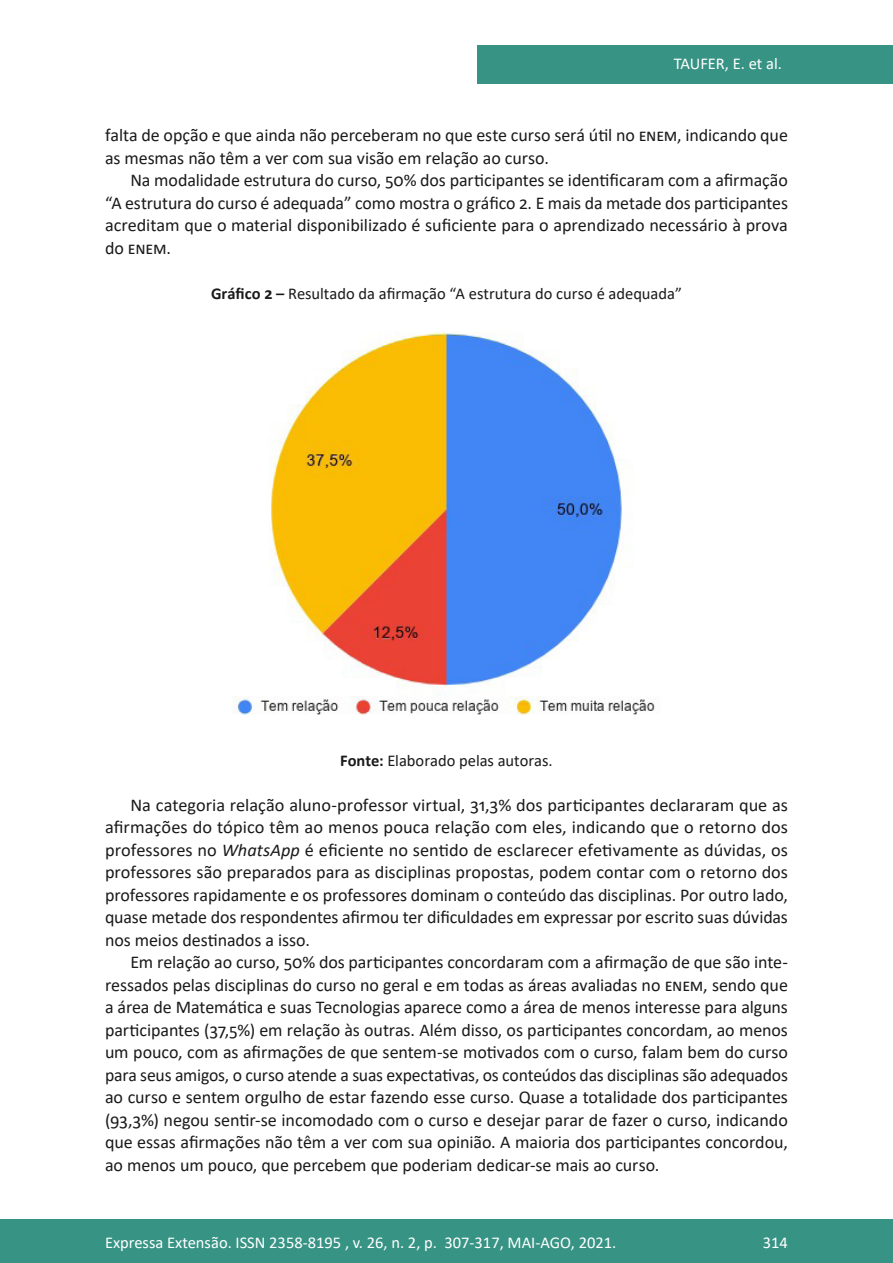
<style>
.page{position:relative;width:893px;height:1263px;background:#fff}
.page>*{position:absolute;margin:0;border:0;box-sizing:border-box;transform-origin:0 0}
.Principal_-_Texto{font:18px/22.5px "Calibri";letter-spacing:-.005em;color:#1a1a1a;text-align:justify}
.t1{font:16.5px "Calibri";color:#fff}
.Imagens_-_Título{font:16.5px "Calibri";color:#1a1a1a}
.Imagens_-_Legenda{font:16.5px "Calibri";color:#1a1a1a}
.s1{font-weight:700}
.s2{font-style:italic}
</style>
<div class="page">
<div style="left:477px;top:45px;width:416px;height:39px;background:#379384"></div>
<div style="left:0;top:1219px;width:893px;height:44px;background:#379384"></div>
<img style="left:233px;top:332px;width:422px;height:383px">
<p class="t1" style="left:674px;top:52px;width:110px">TAUFER, E. et al.</p>
<p class="Principal_-_Texto" style="left:105px;top:123px;width:684px">falta de opção e que ainda não perceberam no que este curso será útil no ENEM, indicando que as mesmas não têm a ver com sua visão em relação ao curso.</p>
<p class="Principal_-_Texto" style="left:105px;top:168px;width:684px;text-indent:26px">Na modalidade estrutura do curso, 50% dos participantes se identificaram com a afirmação “A estrutura do curso é adequada” como mostra o gráfico 2. E mais da metade dos participantes acreditam que o material disponibilizado é suficiente para o aprendizado necessário à prova do ENEM.</p>
<p class="Imagens_-_Título" style="left:211px;top:282px;width:472px"><span class="s1">Gráfico 2 –</span> Resultado da afirmação “A estrutura do curso é adequada”</p>
<p class="Imagens_-_Legenda" style="left:340px;top:749px;width:214px"><span class="s1">Fonte:</span> Elaborado pelas autoras.</p>
<p class="Principal_-_Texto" style="left:105px;top:793px;width:684px;text-indent:26px">Na categoria relação aluno-professor virtual, 31,3% dos participantes declararam que as afirmações do tópico têm ao menos pouca relação com eles, indicando que o retorno dos professores no <span class="s2">WhatsApp</span> é eficiente no sentido de esclarecer efetivamente as dúvidas, os professores são preparados para as disciplinas propostas, podem contar com o retorno dos professores rapidamente e os professores dominam o conteúdo das disciplinas. Por outro lado, quase metade dos respondentes afirmou ter dificuldades em expressar por escrito suas dúvidas nos meios destinados a isso.</p>
<p class="Principal_-_Texto" style="left:105px;top:951px;width:684px;text-indent:26px">Em relação ao curso, 50% dos participantes concordaram com a afirmação de que são inte&shy;ressados pelas disciplinas do curso no geral e em todas as áreas avaliadas no ENEM, sendo que a área de Matemática e suas Tecnologias aparece como a área de menos interesse para alguns participantes (37,5%) em relação às outras. Além disso, os participantes concordam, ao menos um pouco, com as afirmações de que sentem-se motivados com o curso, falam bem do curso para seus amigos, o curso atende a suas expectativas, os conteúdos das disciplinas são adequados ao curso e sentem orgulho de estar fazendo esse curso. Quase a totalidade dos participantes (93,3%) negou sentir-se incomodado com o curso e desejar parar de fazer o curso, indicando que essas afirmações não têm a ver com sua opinião. A maioria dos participantes concordou, ao menos um pouco, que percebem que poderiam dedicar-se mais ao curso.</p>
<p class="t1" style="left:105px;top:1230px;width:513px">Expressa Extensão. ISSN 2358-8195 , v. 26, n. 2, p. 307-317, MAI-AGO, 2021.</p>
<p class="t1" style="left:763px;top:1230px;width:27px">314</p>
</div>
